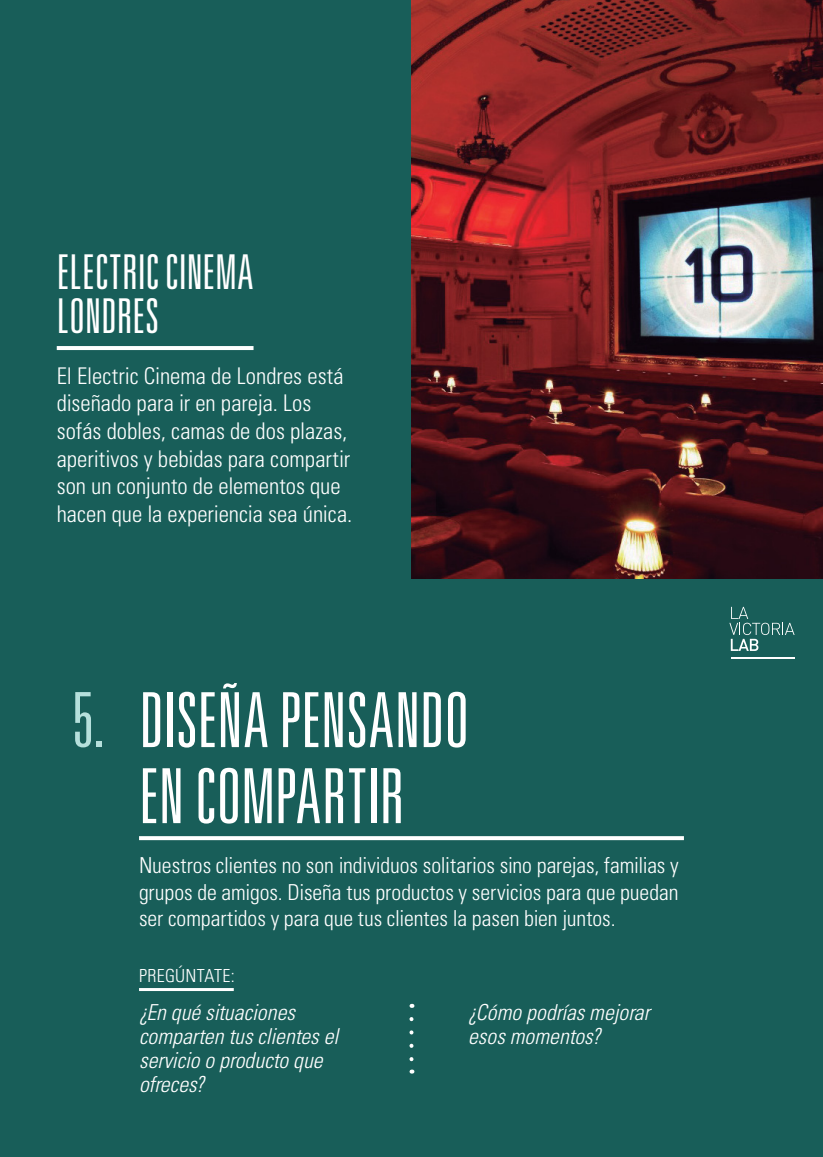
<style>
.page{position:relative;width:823px;height:1157px;background:#fff}
.page>*{position:absolute;margin:0;border:0;box-sizing:border-box;transform-origin:0 0}
.t1{font:300 ultra-condensed 76px/76px "Univers LT Std";color:#fff}
.t2{font:300 ultra-condensed 76px "Univers LT Std";color:#b6e0dc}
.t3{font:300 ultra-condensed 48px/44px "Univers LT Std";letter-spacing:.005em;color:#fff}
.t4{font:300 condensed 23px/27.6px "Univers LT Std";color:#fff}
.t5{font:300 condensed 22px/26.4px "Univers LT Std";letter-spacing:-.005em;color:#fff;text-align:justify}
.t6{font:italic 300 condensed 22px/24px "Univers LT Std";color:#fff}
.t7{font:300 condensed 18px "Univers LT Std";letter-spacing:.015em;color:#fff}
</style>
<div class="page">
<div style="left:0;top:578px;width:822px;height:579px;background:#185e59"></div>
<svg style="left:139px;top:836px;width:544px;height:4px;fill:#fff"></svg>
<svg style="left:409px;top:1019px;width:4px;height:54px"></svg>
<div style="left:0;top:0;width:822px;height:578px;background:#185e59"></div>
<hr style="left:57px;top:346px;width:196px;height:4px;background:#fff">
<img style="left:411px;top:0;width:411px;height:578px">
<hr style="left:139px;top:988px;width:95px;height:3px;background:#fff">
<svg style="left:729px;top:607px;width:65px;height:44px"></svg>
<hr style="left:730px;top:657px;width:64px;height:1px;background:#fff">
<h2 class="t3" style="left:57px;top:250px;width:198px">ELECTRIC CINEMA<br>LONDRES</h2>
<p class="t4" style="left:57px;top:362px;width:297px">El Electric Cinema de Londres está diseñado para ir en pareja. Los sofás dobles, camas de dos plazas, aperitivos y bebidas para compartir son un conjunto de elementos que hacen que la experiencia sea única.</p>
<h1 class="t2" style="left:72px;top:680px;width:34px">5.</h1>
<h1 class="t1" style="left:139px;top:682px;width:332px">DISEÑA PENSANDO<br>EN COMPARTIR</h1>
<p class="t5" style="left:139px;top:852px;width:541px">Nuestros clientes no son individuos solitarios sino parejas, familias y grupos de amigos. Diseña tus productos y servicios para que puedan ser compartidos y para que tus clientes la pasen bien juntos.</p>
<p class="t7" style="left:139px;top:965px;width:97px">PREGÚNTATE:</p>
<p class="t6" style="left:139px;top:1000px;width:200px">¿En qué situaciones comparten tus clientes el servicio o producto que ofreces?</p>
<p class="t6" style="left:468px;top:1000px;width:183px">¿Cómo podrías mejorar esos momentos?</p>
</div>
